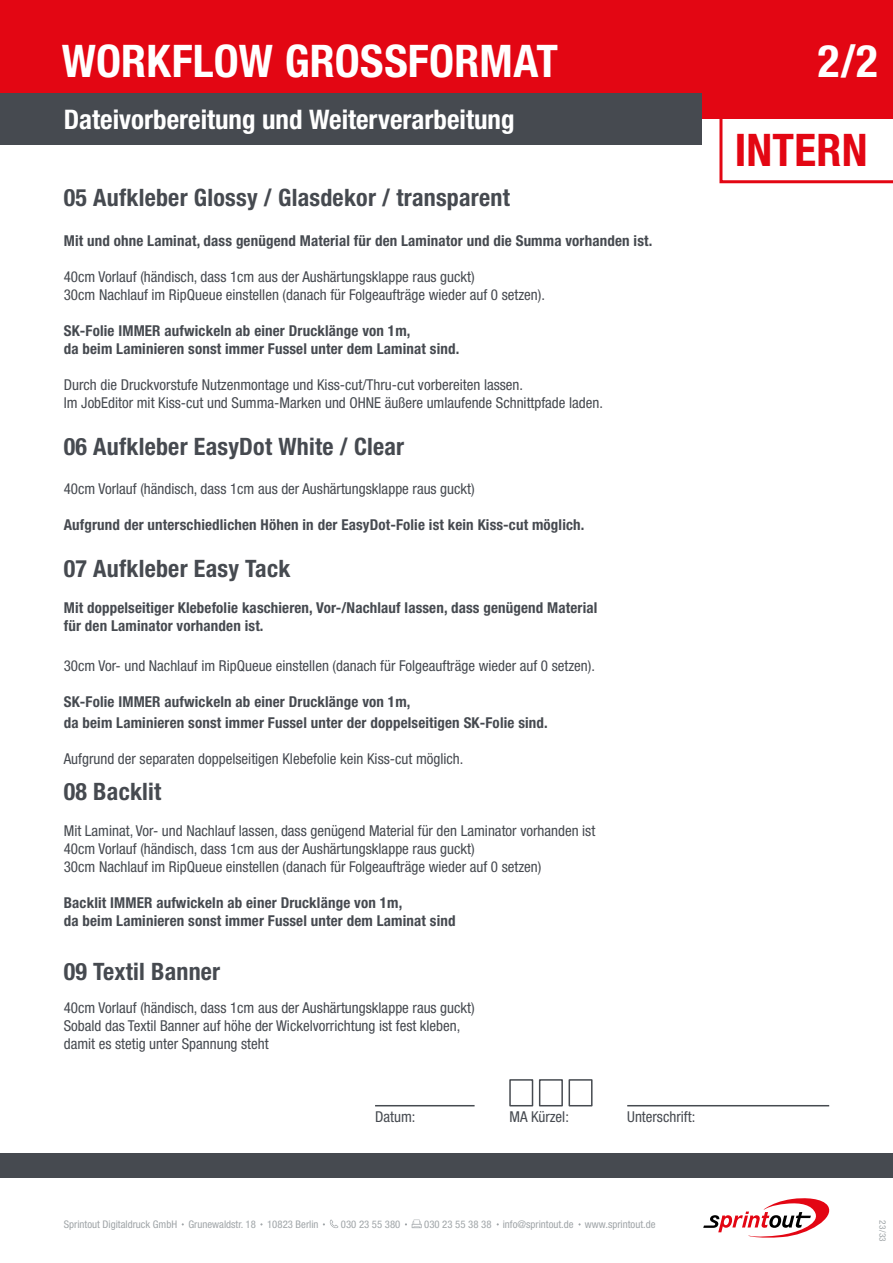
<style>
.page{position:relative;width:893px;height:1263px;background:#fff}
.page>*{position:absolute;margin:0;border:0;box-sizing:border-box;transform-origin:0 0}
.t1{font:700 condensed 45px "Helvetica Neue LT Std";letter-spacing:.005em;color:#fff}
.t2{font:700 condensed 45px "Helvetica Neue LT Std";letter-spacing:.005em;color:#e30613}
.t3{font:700 condensed 27px "Helvetica Neue LT Std";color:#fff}
.t4{font:700 condensed 24px "Helvetica Neue LT Std";letter-spacing:.01em;color:#464a50}
.t5{font:condensed 15px/18px "Helvetica Neue LT Std";color:#464a50}
.t6{font:700 condensed 15px/18px "Helvetica Neue LT Std";letter-spacing:.01em;color:#464a50}
.t7{font:condensed 10.5px "Helvetica Neue LT Std";color:#a0a5a8}
.t8{font:condensed 9px "Helvetica Neue LT Std";color:#a0a5a8}
</style>
<div class="page">
<div style="left:0;top:0;width:893px;height:119px;background:#e30613"></div>
<div style="left:0;top:94px;width:702px;height:51px;background:#464a50"></div>
<svg style="left:703px;top:1198px;width:127px;height:40px"></svg>
<svg style="left:323px;top:1219px;width:15px;height:9px"></svg>
<svg style="left:405px;top:1219px;width:17px;height:9px"></svg>
<div style="left:0;top:1153px;width:893px;height:25px;background:#464a50"></div>
<svg style="left:719px;top:119px;width:174px;height:64px"></svg>
<hr style="left:375px;top:1105px;width:100px;height:1px;background:#464a50">
<hr style="left:627px;top:1105px;width:202px;height:1px;background:#464a50">
<div style="left:509px;top:1079px;width:24px;height:27px;border:2px solid #464a50"></div>
<div style="left:539px;top:1079px;width:24px;height:27px;border:2px solid #464a50"></div>
<div style="left:569px;top:1079px;width:23px;height:27px;border:2px solid #464a50"></div>
<h1 class="t1" style="left:62px;top:34px;width:498px">WORKFLOW GROSSFORMAT</h1>
<h1 class="t1" style="left:818px;top:34px;width:61px">2/2</h1>
<h2 class="t3" style="left:64px;top:103px;width:452px">Dateivorbereitung und Weiterverarbeitung</h2>
<h3 class="t4" style="left:64px;top:183px;width:448px">05 Aufkleber Glossy / Glasdekor / transparent</h3>
<p class="t6" style="left:64px;top:231px;width:590px">Mit und ohne Laminat, dass genügend Material für den Laminator und die Summa vorhanden ist.</p>
<p class="t5" style="left:64px;top:268px;width:483px">40cm Vorlauf (händisch, dass 1cm aus der Aushärtungsklappe raus guckt)<br>30cm Nachlauf im RipQueue einstellen (danach für Folgeaufträge wieder auf 0 setzen).</p>
<p class="t6" style="left:64px;top:321px;width:397px">SK-Folie IMMER aufwickeln ab einer Drucklänge von 1m,<br>da beim Laminieren sonst immer Fussel unter dem Laminat sind.</p>
<p class="t5" style="left:64px;top:376px;width:541px">Durch die Druckvorstufe Nutzenmontage und Kiss-cut/Thru-cut vorbereiten lassen.<br>Im JobEditor mit Kiss-cut und Summa-Marken und OHNE äußere umlaufende Schnittpfade laden.</p>
<h3 class="t4" style="left:64px;top:432px;width:342px">06 Aufkleber EasyDot White / Clear</h3>
<p class="t5" style="left:64px;top:480px;width:412px">40cm Vorlauf (händisch, dass 1cm aus der Aushärtungsklappe raus guckt)</p>
<p class="t6" style="left:64px;top:516px;width:522px">Aufgrund der unterschiedlichen Höhen in der EasyDot-Folie ist kein Kiss-cut möglich.</p>
<h3 class="t4" style="left:64px;top:554px;width:228px">07 Aufkleber Easy Tack</h3>
<p class="t6" style="left:64px;top:599px;width:535px">Mit doppelseitiger Klebefolie kaschieren, Vor-/Nachlauf lassen, dass genügend Material für den Laminator vorhanden ist.</p>
<p class="t5" style="left:64px;top:656px;width:533px">30cm Vor- und Nachlauf im RipQueue einstellen (danach für Folgeaufträge wieder auf 0 setzen).</p>
<p class="t6" style="left:64px;top:690px;width:485px;line-height:21.6px">SK-Folie IMMER aufwickeln ab einer Drucklänge von 1m,<br>da beim Laminieren sonst immer Fussel unter der doppelseitigen SK-Folie sind.</p>
<p class="t5" style="left:64px;top:750px;width:401px">Aufgrund der separaten doppelseitigen Klebefolie kein Kiss-cut möglich.</p>
<h3 class="t4" style="left:64px;top:777px;width:99px">08 Backlit</h3>
<p class="t5" style="left:64px;top:822px;width:533px">Mit Laminat, Vor- und Nachlauf lassen, dass genügend Material für den Laminator vorhanden ist<br>40cm Vorlauf (händisch, dass 1cm aus der Aushärtungsklappe raus guckt)<br>30cm Nachlauf im RipQueue einstellen (danach für Folgeaufträge wieder auf 0 setzen)</p>
<p class="t6" style="left:64px;top:894px;width:393px">Backlit IMMER aufwickeln ab einer Drucklänge von 1m,<br>da beim Laminieren sonst immer Fussel unter dem Laminat sind</p>
<h3 class="t4" style="left:64px;top:957px;width:158px">09 Textil Banner</h3>
<p class="t5" style="left:64px;top:998px;width:412px">40cm Vorlauf (händisch, dass 1cm aus der Aushärtungsklappe raus guckt)<br>Sobald das Textil Banner auf höhe der Wickelvorrichtung ist fest kleben, damit es stetig unter Spannung steht</p>
<p class="t5" style="left:375px;top:1108px;width:42px">Datum:</p>
<p class="t5" style="left:510px;top:1108px;width:61px">MA Kürzel:</p>
<p class="t5" style="left:627px;top:1108px;width:70px">Unterschrift:</p>
<h1 class="t2" style="left:735px;top:123px;width:134px">INTERN</h1>
<p class="t7" style="left:64px;top:1218px;width:256px">Sprintout Digitaldruck GmbH Grunewaldstr. 18 10823 Berlin</p>
<p class="t7" style="left:341px;top:1218px;width:61px">030 23 55 380</p>
<p class="t7" style="left:424px;top:1218px;width:233px">030 23 55 38 38 info@sprintout.de www.sprintout.de</p>
<p class="t8" style="left:888px;top:1220px;width:23px;rotate:90deg">23/33</p>
</div>
